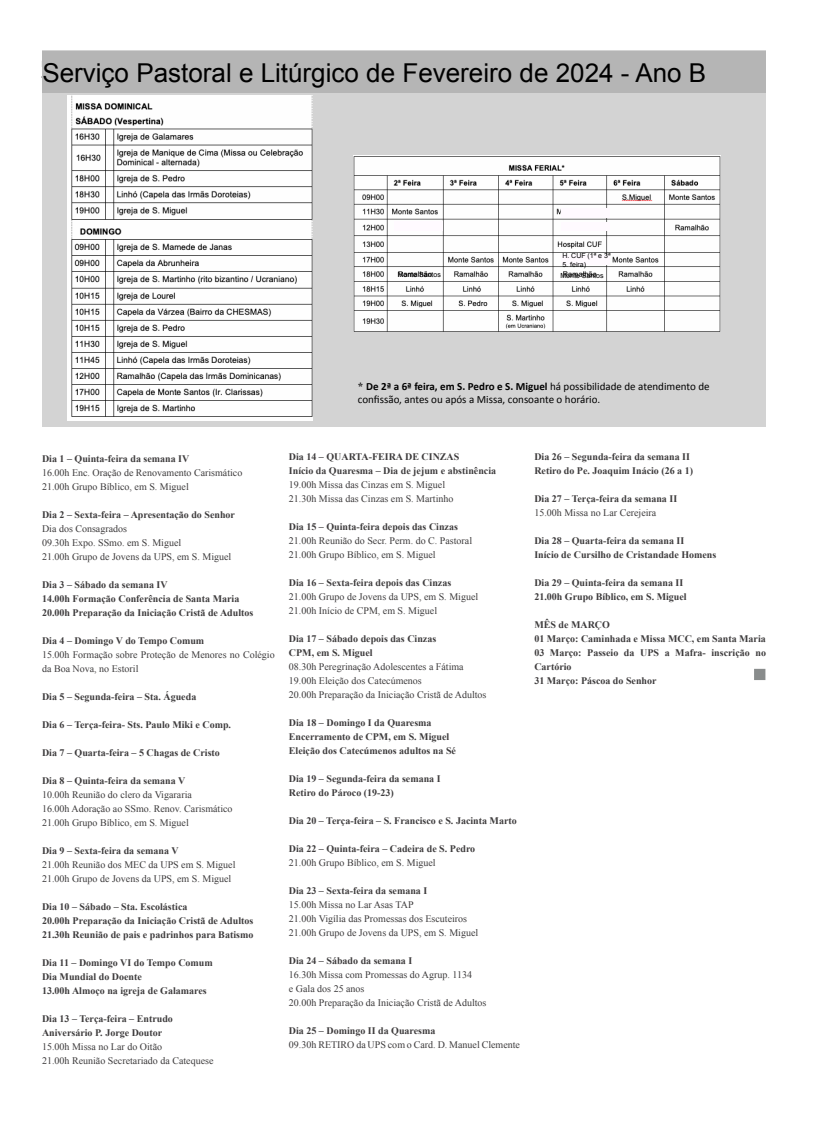
<style>
.page{position:relative;width:817px;height:1134px;background:#fff}
.page>*{position:absolute;margin:0;border:0;box-sizing:border-box;transform-origin:0 0}
.t1{font:26px "Arial";color:#000}
.t2{font:11px/13.5px "Calibri";color:#000}
.t3{font:700 10px/14px "Times New Roman";color:#3d3b3c}
.t4{font:10px/14px "Times New Roman";color:#3d3b3c}
.t5{font:7px "Arial";color:#000}
.s1{font-family:"Times New Roman";font-weight:700}
.s2{font-weight:700}
</style>
<div class="page">
<div style="left:42px;top:51px;width:723px;height:376px;background:#d3d3d3"></div>
<div style="left:42px;top:51px;width:723px;height:42px;background:#b5b5b5"></div>
<img style="left:68px;top:95px;width:245px;height:325px">
<img style="left:353px;top:156px;width:366px;height:175px">
<div style="left:754px;top:669px;width:11px;height:11px;background:#898c8c"></div>
<div style="left:395px;top:221px;width:48px;height:10px;background:#fffaff"></div>
<div style="left:561px;top:208px;width:48px;height:10px;background:#fffaff"></div>
<div style="left:561px;top:223px;width:48px;height:8px;background:#fffaff"></div>
<div style="left:560px;top:255px;width:49px;height:10px;background:#fffaff"></div>
<h1 class="t1" style="left:42px;top:55px;width:665px">Serviço Pastoral e Litúrgico de Fevereiro de 2024 - Ano B</h1>
<p class="t5" style="left:562px;top:251px;width:50px">H. CUF (1ª e 3ª</p>
<p class="t5" style="left:562px;top:260px;width:25px">5. feira)</p>
<p class="t5" style="left:397px;top:270px;width:45px">Monte Santos</p>
<p class="t5" style="left:560px;top:271px;width:45px">Monte Santos</p>
<p class="t2" style="left:358px;top:379px;width:353px"><span class="s1">*</span> <span class="s2">De 2ª a 6ª feira, em S. Pedro e S. Miguel</span> há possibilidade de atendimento de confissão, antes ou após a Missa, consoante o horário.</p>
<p class="t3" style="left:42px;top:451px;width:149px">Dia 1 – Quinta-feira da semana IV</p>
<p class="t4" style="left:42px;top:465px;width:202px">16.00h Enc. Oração de Renovamento Carismático<br>21.00h Grupo Bíblico, em S. Miguel</p>
<p class="t3" style="left:42px;top:507px;width:194px">Dia 2 – Sexta-feira – Apresentação do Senhor</p>
<p class="t4" style="left:42px;top:521px;width:191px">Dia dos Consagrados<br>09.30h Expo. SSmo. em S. Miguel<br>21.00h Grupo de Jovens da UPS, em S. Miguel</p>
<p class="t3" style="left:42px;top:577px;width:213px">Dia 3 – Sábado da semana IV<br>14.00h Formação Conferência de Santa Maria<br>20.00h Preparação da Iniciação Cristã de Adultos</p>
<p class="t3" style="left:42px;top:633px;width:164px">Dia 4 – Domingo V do Tempo Comum</p>
<p class="t4" style="left:42px;top:647px;width:234px">15.00h Formação sobre Proteção de Menores no Colégio da Boa Nova, no Estoril</p>
<p class="t3" style="left:42px;top:689px;width:156px">Dia 5 – Segunda-feira – Sta. Águeda</p>
<p class="t3" style="left:42px;top:717px;width:190px">Dia 6 – Terça-feira- Sts. Paulo Miki e Comp.</p>
<p class="t3" style="left:42px;top:745px;width:179px">Dia 7 – Quarta-feira – 5 Chagas de Cristo</p>
<p class="t3" style="left:42px;top:773px;width:145px">Dia 8 – Quinta-feira da semana V</p>
<p class="t4" style="left:42px;top:787px;width:192px">10.00h Reunião do clero da Vigararia<br>16.00h Adoração ao SSmo. Renov. Carismático<br>21.00h Grupo Bíblico, em S. Miguel</p>
<p class="t3" style="left:42px;top:843px;width:138px">Dia 9 – Sexta-feira da semana V</p>
<p class="t4" style="left:42px;top:857px;width:195px">21.00h Reunião dos MEC da UPS em S. Miguel<br>21.00h Grupo de Jovens da UPS, em S. Miguel</p>
<p class="t3" style="left:42px;top:899px;width:213px">Dia 10 – Sábado – Sta. Escolástica<br>20.00h Preparação da Iniciação Cristã de Adultos<br>21.30h Reunião de pais e padrinhos para Batismo</p>
<p class="t3" style="left:42px;top:955px;width:172px">Dia 11 – Domingo VI do Tempo Comum<br>Dia Mundial do Doente<br>13.00h Almoço na igreja de Galamares</p>
<p class="t3" style="left:42px;top:1011px;width:132px">Dia 13 – Terça-feira – Entrudo<br>Aniversário P. Jorge Doutor</p>
<p class="t4" style="left:42px;top:1039px;width:173px">15.00h Missa no Lar do Oitão<br>21.00h Reunião Secretariado da Catequese</p>
<p class="t3" style="left:289px;top:449px;width:209px">Dia 14 – QUARTA-FEIRA DE CINZAS<br>Início da Quaresma – Dia de jejum e abstinência</p>
<p class="t4" style="left:289px;top:477px;width:166px">19.00h Missa das Cinzas em S. Miguel<br>21.30h Missa das Cinzas em S. Martinho</p>
<p class="t3" style="left:289px;top:519px;width:170px">Dia 15 – Quinta-feira depois das Cinzas</p>
<p class="t4" style="left:289px;top:533px;width:185px">21.00h Reunião do Secr. Perm. do C. Pastoral<br>21.00h Grupo Bíblico, em S. Miguel</p>
<p class="t3" style="left:289px;top:575px;width:164px">Dia 16 – Sexta-feira depois das Cinzas</p>
<p class="t4" style="left:289px;top:589px;width:191px">21.00h Grupo de Jovens da UPS, em S. Miguel<br>21.00h Início de CPM, em S. Miguel</p>
<p class="t3" style="left:289px;top:631px;width:149px">Dia 17 – Sábado depois das Cinzas<br>CPM, em S. Miguel</p>
<p class="t4" style="left:289px;top:659px;width:199px">08.30h Peregrinação Adolescentes a Fátima<br>19.00h Eleição dos Catecúmenos<br>20.00h Preparação da Iniciação Cristã de Adultos</p>
<p class="t3" style="left:289px;top:715px;width:168px">Dia 18 – Domingo I da Quaresma<br>Encerramento de CPM, em S. Miguel<br>Eleição dos Catecúmenos adultos na Sé</p>
<p class="t3" style="left:289px;top:771px;width:153px">Dia 19 – Segunda-feira da semana I<br>Retiro do Pároco (19-23)</p>
<p class="t3" style="left:289px;top:813px;width:229px">Dia 20 – Terça-feira – S. Francisco e S. Jacinta Marto</p>
<p class="t3" style="left:289px;top:841px;width:188px">Dia 22 – Quinta-feira – Cadeira de S. Pedro</p>
<p class="t4" style="left:289px;top:855px;width:148px">21.00h Grupo Bíblico, em S. Miguel</p>
<p class="t3" style="left:289px;top:883px;width:140px">Dia 23 – Sexta-feira da semana I</p>
<p class="t4" style="left:289px;top:897px;width:191px">15.00h Missa no Lar Asas TAP<br>21.00h Vigília das Promessas dos Escuteiros<br>21.00h Grupo de Jovens da UPS, em S. Miguel</p>
<p class="t3" style="left:289px;top:953px;width:125px">Dia 24 – Sábado da semana I</p>
<p class="t4" style="left:289px;top:967px;width:199px">16.30h Missa com Promessas do Agrup. 1134<br>e Gala dos 25 anos<br>20.00h Preparação da Iniciação Cristã de Adultos</p>
<p class="t3" style="left:289px;top:1023px;width:148px">Dia 25 – Domingo II da Quaresma</p>
<p class="t4" style="left:289px;top:1037px;width:232px">09.30h RETIRO da UPS com o Card. D. Manuel Clemente</p>
<p class="t3" style="left:534px;top:449px;width:160px">Dia 26 – Segunda-feira da semana II<br>Retiro do Pe. Joaquim Inácio (26 a 1)</p>
<p class="t3" style="left:534px;top:491px;width:144px">Dia 27 – Terça-feira da semana II</p>
<p class="t4" style="left:534px;top:505px;width:123px">15.00h Missa no Lar Cerejeira</p>
<p class="t3" style="left:534px;top:533px;width:183px">Dia 28 – Quarta-feira da semana II<br>Início de Cursilho de Cristandade Homens</p>
<p class="t3" style="left:534px;top:575px;width:154px">Dia 29 – Quinta-feira da semana II<br>21.00h Grupo Bíblico, em S. Miguel</p>
<p class="t3" style="left:534px;top:617px;width:233px">MÊS de MARÇO<br>01 Março: Caminhada e Missa MCC, em Santa Maria<br>03 Março: Passeio da UPS a Mafra- inscrição no<br>Cartório<br>31 Março: Páscoa do Senhor</p>
</div>
